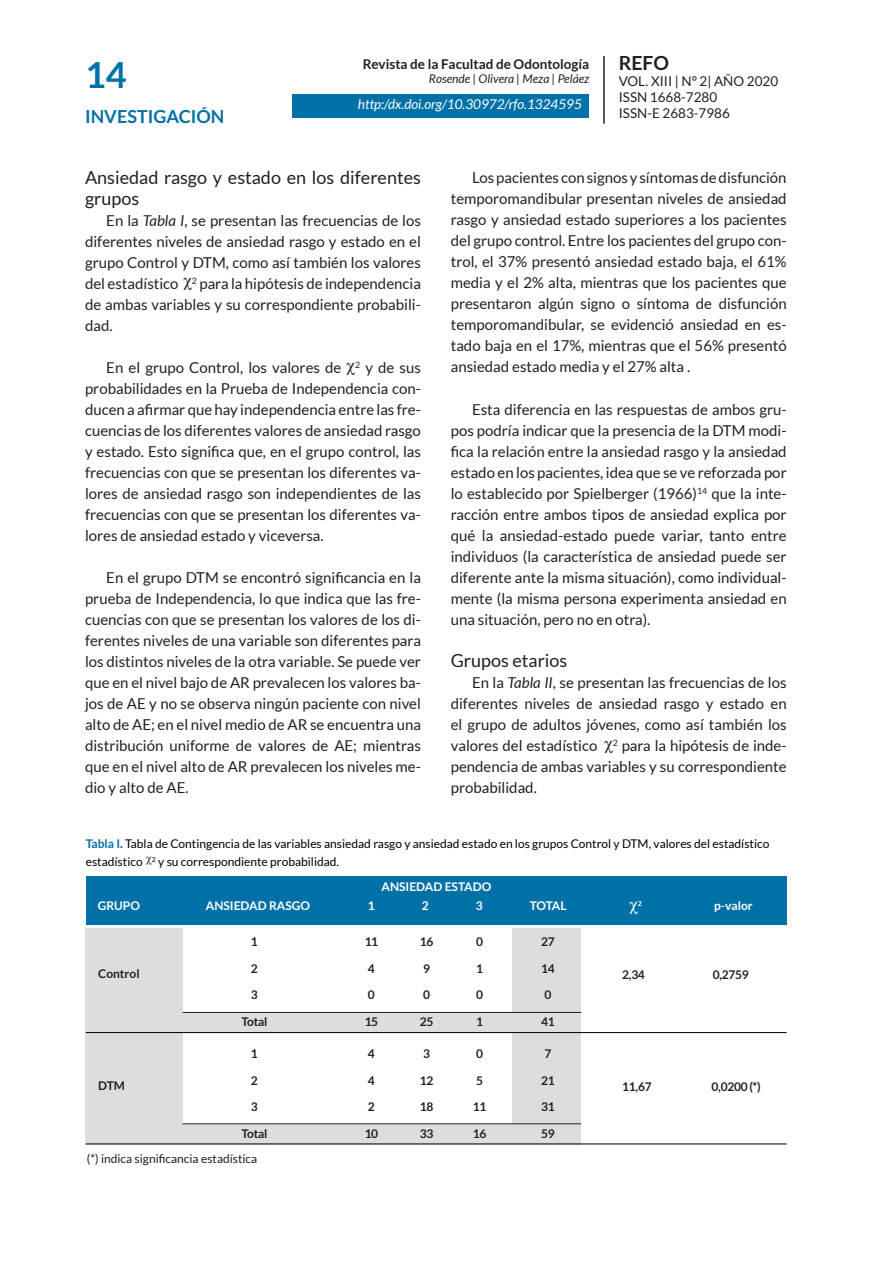
<style>
.page{position:relative;width:893px;height:1263px;background:#fff}
.page>*{position:absolute;margin:0;border:0;box-sizing:border-box;transform-origin:0 0}
.t1{font:700 36px "Lato";color:#0071a7}
.t2{font:700 19.5px "Lato";color:#231f20}
.t3{font:18px/21px "Lato";color:#231f20}
.t4{font:700 18px "Lato";color:#0071a7}
.t5{font:18px "Times New Roman";color:#fff}
.t6{font:18px "Times New Roman";color:#231f20}
.t7{font:15px/21px "Lato";color:#231f20;text-align:justify}
.t8{font:13.5px/16.2px "Lato";color:#231f20}
.t9{font:italic 13.5px "Lato";color:#fff}
.t10{font:700 13.5px "Lato";color:#231f20}
.t11{font:12px/17.9px "Lato";color:#000}
.t12{font:700 12px "Lato";letter-spacing:-.025em;color:#231f20}
.t13{font:700 12px "Lato";color:#fff}
.t14{font:12px "Lato";color:#231f20}
.t15{font:italic 12px "Lato";color:#231f20}
.t16{font:700 12px "Lato";color:#231f20}
.t17{font:12px "Times New Roman";color:#231f20}
.t18{font:700 7.05px "Lato";color:#fff}
.s1{font-style:italic}
.s2{font-family:"Times New Roman";font-size:18px}
.s3{font-weight:700;color:#0071a7}
.s4{font-weight:700;color:#26348c}
</style>
<div class="page">
<div style="left:85px;top:928px;width:98px;height:216px;background:#dcdddf"></div>
<div style="left:512px;top:928px;width:69px;height:216px;background:#dcdddf"></div>
<div style="left:183px;top:1012px;width:385px;height:20px;background:#dcdddf"></div>
<div style="left:183px;top:1124px;width:385px;height:20px;background:#dcdddf"></div>
<div style="left:86px;top:876px;width:701px;height:48px;background:#0071a7"></div>
<hr style="left:183px;top:1012px;width:398px;height:1px;background:#231f20">
<hr style="left:183px;top:1123px;width:398px;height:1px;background:#231f20">
<hr style="left:86px;top:1032px;width:701px;height:1px;background:#000">
<hr style="left:86px;top:1144px;width:701px;height:1px;background:#000">
<div style="left:293px;top:94px;width:296px;height:23px;background:#0071a7"></div>
<hr style="left:603px;top:56px;width:2px;height:68px;background:#231f20">
<h1 class="t1" style="left:85px;top:54px;width:43px">14</h1>
<p class="t4" style="left:85px;top:106px;width:141px">INVESTIGACIÓN</p>
<p class="t10" style="left:363px;top:56px;width:228px">Revista de la Facultad de Odontología</p>
<p class="t15" style="left:429px;top:72px;width:162px">Rosende | Olivera | Meza | Peláez</p>
<p class="t9" style="left:358px;top:97px;width:226px">http:/dx.doi.org/10.30972/rfo.1324595</p>
<h2 class="t2" style="left:619px;top:51px;width:52px">REFO</h2>
<p class="t8" style="left:619px;top:73px;width:161px">VOL. XIII | N° 2| AÑO 2020<br>ISSN 1668-7280<br>ISSN-E 2683-7986</p>
<p class="t3" style="left:85px;top:166px;width:337px">Ansiedad rasgo y estado en los diferentes grupos</p>
<p class="t7" style="left:85px;top:210px;width:337px;text-indent:21px">En la <span class="s1">Tabla I</span>, se presentan las frecuencias de los diferentes niveles de ansiedad rasgo y estado en el grupo Control y DTM, como así también los valores del estadístico <sup>χ</sup><sup>2</sup> para la hipótesis de independencia de ambas variables y su correspondiente probabili&shy;dad.</p>
<p class="t7" style="left:85px;top:357px;width:337px;text-indent:21px">En el grupo Control, los valores de <span class="s2">χ</span><sup>2</sup> y de sus probabilidades en la Prueba de Independencia con&shy;ducen a afirmar que hay independencia entre las fre&shy;cuencias de los diferentes valores de ansiedad rasgo y estado. Esto significa que, en el grupo control, las frecuencias con que se presentan los diferentes va&shy;lores de ansiedad rasgo son independientes de las frecuencias con que se presentan los diferentes va&shy;lores de ansiedad estado y viceversa.</p>
<p class="t7" style="left:85px;top:567px;width:337px;text-indent:21px">En el grupo DTM se encontró significancia en la prueba de Independencia, lo que indica que las fre&shy;cuencias con que se presentan los valores de los di&shy;ferentes niveles de una variable son diferentes para los distintos niveles de la otra variable. Se puede ver que en el nivel bajo de AR prevalecen los valores ba&shy;jos de AE y no se observa ningún paciente con nivel alto de AE; en el nivel medio de AR se encuentra una distribución uniforme de valores de AE; mientras que en el nivel alto de AR prevalecen los niveles me&shy;dio y alto de AE.</p>
<p class="t7" style="left:451px;top:167px;width:337px;text-indent:21px">Los pacientes con signos y síntomas de disfunción temporomandibular presentan niveles de ansiedad rasgo y ansiedad estado superiores a los pacientes del grupo control. Entre los pacientes del grupo con&shy;trol, el 37% presentó ansiedad estado baja, el 61% media y el 2% alta, mientras que los pacientes que presentaron algún signo o síntoma de disfunción temporomandibular, se evidenció ansiedad en es&shy;tado baja en el 17%, mientras que el 56% presentó ansiedad estado media y el 27% alta .</p>
<p class="t7" style="left:451px;top:399px;width:337px;text-indent:21px">Esta diferencia en las respuestas de ambos gru&shy;pos podría indicar que la presencia de la DTM modi&shy;fica la relación entre la ansiedad rasgo y la ansiedad estado en los pacientes, idea que se ve reforzada por lo establecido por Spielberger (1966)<sup>14</sup> que la inte&shy;racción entre ambos tipos de ansiedad explica por qué la ansiedad-estado puede variar, tanto entre individuos (la característica de ansiedad puede ser diferente ante la misma situación), como individual&shy;mente (la misma persona experimenta ansiedad en una situación, pero no en otra).</p>
<p class="t3" style="left:451px;top:650px;width:118px">Grupos etarios</p>
<p class="t7" style="left:451px;top:672px;width:337px;text-indent:21px">En la <span class="s1">Tabla II</span>, se presentan las frecuencias de los diferentes niveles de ansiedad rasgo y estado en el grupo de adultos jóvenes, como así también los valores del estadístico <sup>2</sup> para la hipótesis de inde&shy;pendencia de ambas variables y su correspondiente probabilidad.</p>
<p class="t6" style="left:604px;top:730px;width:9px">χ</p>
<p class="t11" style="left:86px;top:834px;width:685px"><span class="s3">Tabla I</span><span class="s4">.</span> Tabla de Contingencia de las variables ansiedad rasgo y ansiedad estado en los grupos Control y DTM, valores del estadístico estadístico <sup>2</sup> y su correspondiente probabilidad.</p>
<p class="t13" style="left:382px;top:880px;width:111px">ANSIEDAD ESTADO</p>
<p class="t13" style="left:98px;top:899px;width:44px">GRUPO</p>
<p class="t13" style="left:206px;top:899px;width:106px">ANSIEDAD RASGO</p>
<p class="t13" style="left:368px;top:899px;width:8px">1</p>
<p class="t13" style="left:422px;top:899px;width:8px">2</p>
<p class="t13" style="left:476px;top:899px;width:8px">3</p>
<p class="t13" style="left:530px;top:899px;width:38px">TOTAL</p>
<p class="t18" style="left:638px;top:899px;width:6px">2</p>
<p class="t13" style="left:714px;top:899px;width:40px">p-valor</p>
<p class="t17" style="left:146px;top:850px;width:7px">χ</p>
<p class="t5" style="left:629px;top:891px;width:9px">χ</p>
<p class="t16" style="left:98px;top:967px;width:43px">Control</p>
<p class="t12" style="left:98px;top:1079px;width:28px">DTM</p>
<p class="t12" style="left:251px;top:935px;width:8px">1</p>
<p class="t12" style="left:251px;top:961px;width:8px">2</p>
<p class="t12" style="left:251px;top:988px;width:8px">3</p>
<p class="t12" style="left:242px;top:1014px;width:27px">Total</p>
<p class="t12" style="left:251px;top:1047px;width:8px">1</p>
<p class="t12" style="left:251px;top:1073px;width:8px">2</p>
<p class="t12" style="left:251px;top:1100px;width:8px">3</p>
<p class="t12" style="left:242px;top:1126px;width:27px">Total</p>
<p class="t12" style="left:365px;top:935px;width:15px">11</p>
<p class="t12" style="left:368px;top:961px;width:8px">4</p>
<p class="t12" style="left:368px;top:988px;width:8px">0</p>
<p class="t12" style="left:365px;top:1014px;width:15px">15</p>
<p class="t12" style="left:368px;top:1047px;width:8px">4</p>
<p class="t12" style="left:368px;top:1073px;width:8px">4</p>
<p class="t12" style="left:368px;top:1100px;width:8px">2</p>
<p class="t12" style="left:365px;top:1126px;width:15px">10</p>
<p class="t12" style="left:420px;top:935px;width:15px">16</p>
<p class="t12" style="left:423px;top:961px;width:8px">9</p>
<p class="t12" style="left:423px;top:988px;width:8px">0</p>
<p class="t12" style="left:420px;top:1014px;width:15px">25</p>
<p class="t12" style="left:423px;top:1047px;width:8px">3</p>
<p class="t12" style="left:420px;top:1073px;width:15px">12</p>
<p class="t12" style="left:420px;top:1100px;width:15px">18</p>
<p class="t12" style="left:420px;top:1126px;width:15px">33</p>
<p class="t12" style="left:476px;top:935px;width:8px">0</p>
<p class="t12" style="left:476px;top:961px;width:8px">1</p>
<p class="t12" style="left:476px;top:988px;width:8px">0</p>
<p class="t12" style="left:476px;top:1015px;width:8px">1</p>
<p class="t12" style="left:476px;top:1047px;width:8px">0</p>
<p class="t12" style="left:476px;top:1073px;width:8px">5</p>
<p class="t12" style="left:473px;top:1100px;width:15px">11</p>
<p class="t12" style="left:473px;top:1126px;width:15px">16</p>
<p class="t12" style="left:541px;top:935px;width:15px">27</p>
<p class="t12" style="left:541px;top:962px;width:15px">14</p>
<p class="t12" style="left:544px;top:988px;width:8px">0</p>
<p class="t12" style="left:541px;top:1015px;width:15px">41</p>
<p class="t12" style="left:544px;top:1047px;width:8px">7</p>
<p class="t12" style="left:541px;top:1073px;width:15px">21</p>
<p class="t12" style="left:541px;top:1100px;width:15px">31</p>
<p class="t12" style="left:541px;top:1126px;width:15px">59</p>
<p class="t12" style="left:622px;top:967px;width:24px">2,34</p>
<p class="t12" style="left:622px;top:1079px;width:31px">11,67</p>
<p class="t12" style="left:713px;top:967px;width:37px">0,2759</p>
<p class="t12" style="left:712px;top:1079px;width:51px">0,0200 (*)</p>
<p class="t14" style="left:87px;top:1152px;width:172px">(*) indica significancia estadística</p>
</div>
